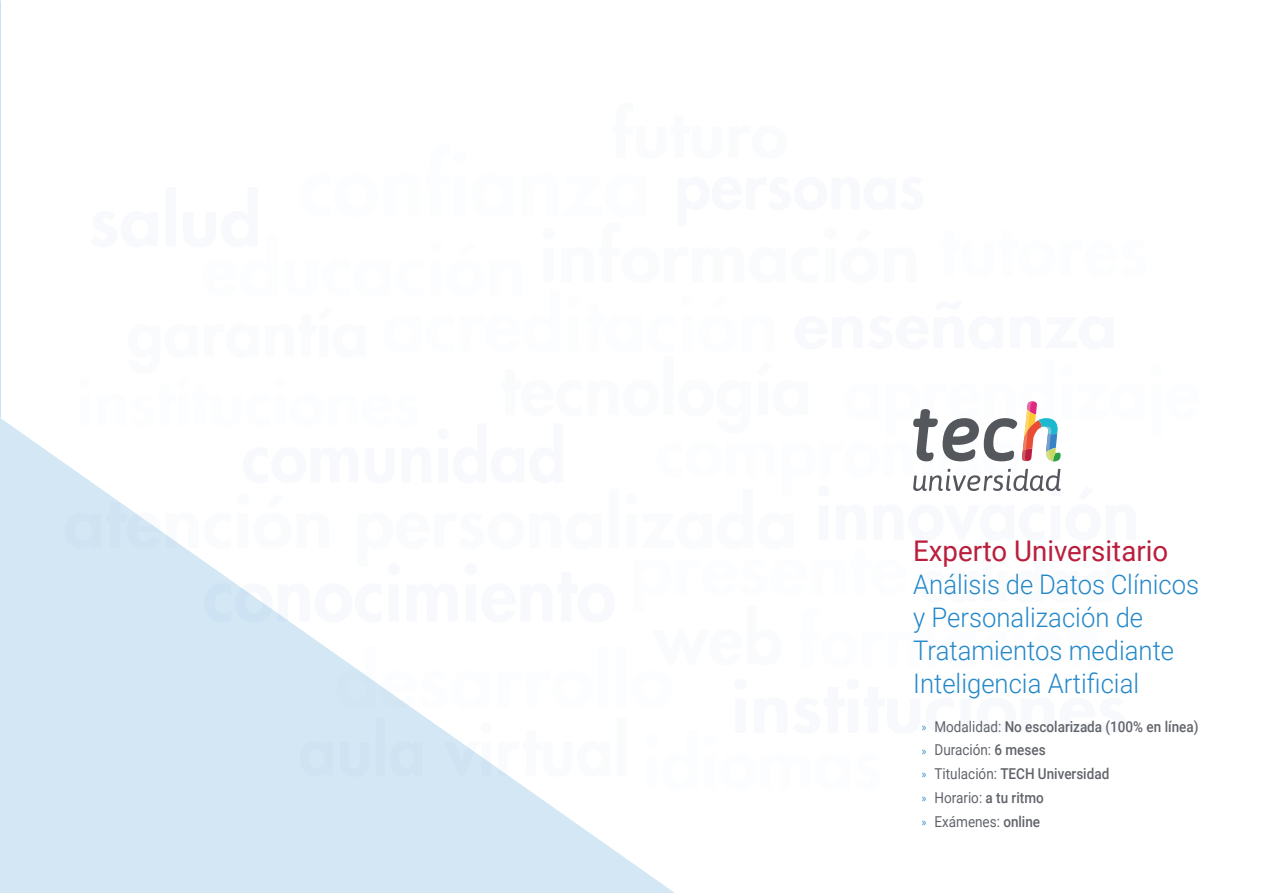
<style>
.page{position:relative;width:1263px;height:893px;background:#fff}
.page>*{position:absolute;margin:0;border:0;box-sizing:border-box;transform-origin:0 0}
.t1{font:28.5px "Roboto";color:#ba1e3c}
.t2{font:300 27px/33px "Roboto";color:#2488c9;scale:.95 1}
.t3{font:500 15px/23.7px "Roboto";color:#61646a;scale:.9 1}
.s1{font-family:"Myriad Pro";font-weight:400;font-size:12px;color:#2488c9}
.s2{font-weight:400}
</style>
<div class="page">
<svg style="left:0;top:418px;width:675px;height:475px;background:#d8e9f5"></svg>
<svg style="left:64px;top:401px;width:997px;height:389px"></svg>
<h1 class="t1" style="left:913px;top:531px;width:256px">Experto Universitario</h1>
<h2 class="t2" style="left:913px;top:567px;width:302px">Análisis de Datos Clínicos y Personalización de<br>Tratamientos mediante<br>Inteligencia Artificial</h2>
<p class="t3" style="left:922px;top:714px;width:309px"><span class="s1">»</span> <span class="s2">Modalidad:</span> No escolarizada (100% en línea) <span class="s1">»</span> <span class="s2">Duración:</span> 6 meses<br><span class="s1">»</span> <span class="s2">Titulación:</span> TECH Universidad<br><span class="s1">»</span> <span class="s2">Horario:</span> a tu ritmo<br><span class="s1">»</span> <span class="s2">Exámenes:</span> online</p>
</div>
